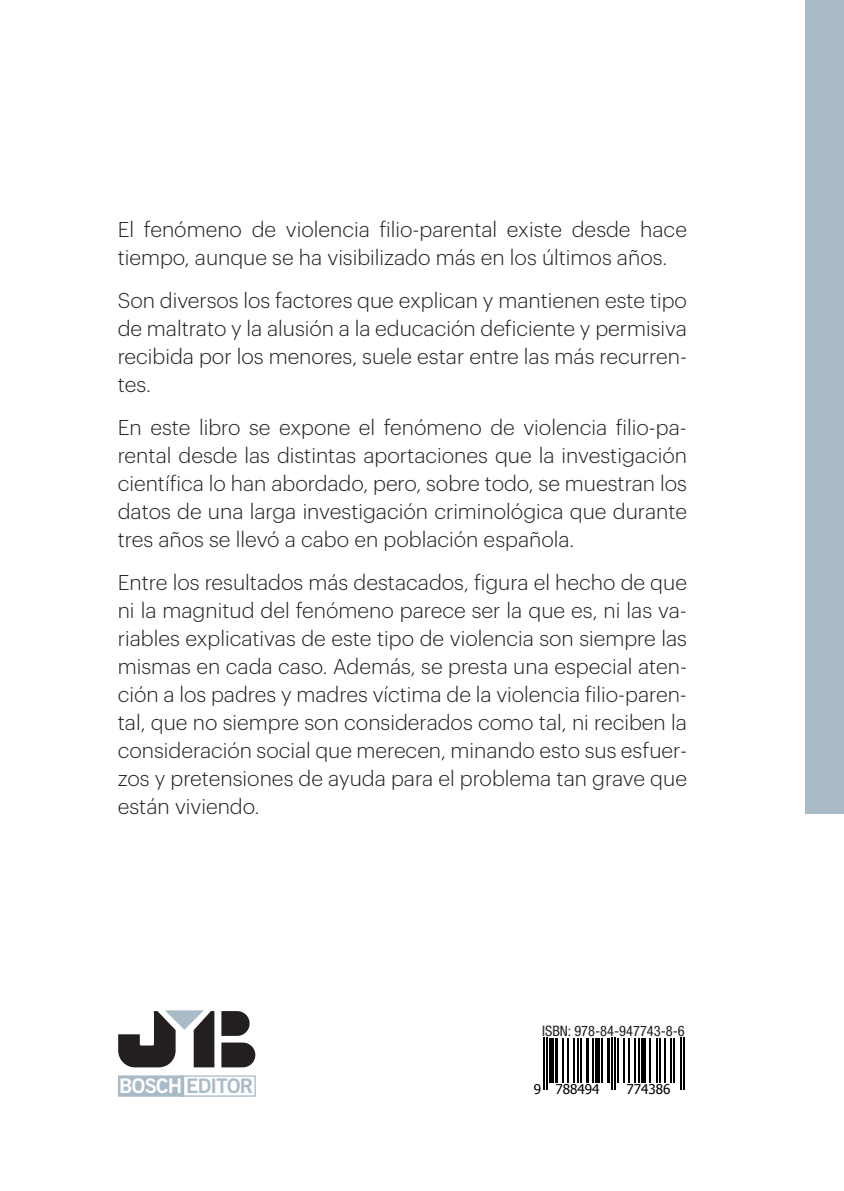
<style>
.page{position:relative;width:844px;height:1191px;background:#fff}
.page>*{position:absolute;margin:0;border:0;box-sizing:border-box;transform-origin:0 0}
.t1{font:300 21px/28px "Graphik";color:#231f20;text-align:justify}
.t2{font:20.12px "Trade Gothic LT Std Bd 2";letter-spacing:-.035em;color:#aabbc8}
.t3{font:condensed 14.53px "Helvetica Neue LT Std";color:#231f20}
.t4{font:13.47px "Tahoma";color:#000001}
.s1{color:#fff}
</style>
<div class="page">
<hr style="left:543px;top:1037px;width:1px;height:53px;background:#000001">
<hr style="left:546px;top:1037px;width:1px;height:53px;background:#000001">
<hr style="left:549px;top:1037px;width:4px;height:45px;background:#000001">
<hr style="left:555px;top:1037px;width:3px;height:45px;background:#000001">
<hr style="left:562px;top:1037px;width:1px;height:45px;background:#000001">
<hr style="left:566px;top:1037px;width:2px;height:45px;background:#000001">
<hr style="left:572px;top:1037px;width:2px;height:45px;background:#000001">
<hr style="left:577px;top:1037px;width:1px;height:45px;background:#000001">
<hr style="left:580px;top:1037px;width:1px;height:45px;background:#000001">
<hr style="left:586px;top:1037px;width:3px;height:45px;background:#000001">
<hr style="left:592px;top:1037px;width:1px;height:45px;background:#000001">
<hr style="left:595px;top:1037px;width:4px;height:45px;background:#000001">
<hr style="left:601px;top:1037px;width:1px;height:45px;background:#000001">
<hr style="left:607px;top:1037px;width:3px;height:45px;background:#000001">
<hr style="left:611px;top:1037px;width:2px;height:53px;background:#000001">
<hr style="left:614px;top:1037px;width:2px;height:53px;background:#000001">
<hr style="left:617px;top:1037px;width:2px;height:45px;background:#000001">
<hr style="left:623px;top:1037px;width:2px;height:45px;background:#000001">
<hr style="left:628px;top:1037px;width:1px;height:45px;background:#000001">
<hr style="left:634px;top:1037px;width:1px;height:45px;background:#000001">
<hr style="left:638px;top:1037px;width:2px;height:45px;background:#000001">
<div style="left:641px;top:1037px;width:5px;height:45px;background:#000001"></div>
<hr style="left:649px;top:1037px;width:1px;height:45px;background:#000001">
<hr style="left:656px;top:1037px;width:1px;height:45px;background:#000001">
<hr style="left:659px;top:1037px;width:1px;height:45px;background:#000001">
<hr style="left:663px;top:1037px;width:2px;height:45px;background:#000001">
<hr style="left:669px;top:1037px;width:2px;height:45px;background:#000001">
<hr style="left:672px;top:1037px;width:2px;height:45px;background:#000001">
<hr style="left:680px;top:1037px;width:1px;height:53px;background:#000001">
<hr style="left:683px;top:1037px;width:1px;height:53px;background:#000001">
<svg style="left:118px;top:1010px;width:138px;height:58px"></svg>
<div style="left:179px;top:1075px;width:77px;height:21px;border:1px solid #aabbc8"></div>
<div style="left:119px;top:1076px;width:64px;height:20px;background:#aabbc8"></div>
<div style="left:118px;top:1075px;width:66px;height:21px;border:1px solid #aabbc8"></div>
<div style="left:805px;top:0;width:38px;height:814px;background:#aabbc8"></div>
<p class="t1" style="left:118px;top:214px;width:570px">El fenómeno de violencia filio-parental existe desde hace tiempo, aunque se ha visibilizado más en los últimos años.</p>
<p class="t1" style="left:118px;top:285px;width:570px">Son diversos los factores que explican y mantienen este tipo de maltrato y la alusión a la educación deficiente y permisiva recibida por los menores, suele estar entre las más recurren&shy;tes.</p>
<p class="t1" style="left:118px;top:411px;width:570px">En este libro se expone el fenómeno de violencia filio-pa&shy;rental desde las distintas aportaciones que la investigación científica lo han abordado, pero, sobre todo, se muestran los datos de una larga investigación criminológica que durante tres años se llevó a cabo en población española.</p>
<p class="t1" style="left:118px;top:566px;width:570px">Entre los resultados más destacados, figura el hecho de que ni la magnitud del fenómeno parece ser la que es, ni las va&shy;riables explicativas de este tipo de violencia son siempre las mismas en cada caso. Además, se presta una especial aten&shy;ción a los padres y madres víctima de la violencia filio-paren&shy;tal, que no siempre son considerados como tal, ni reciben la consideración social que merecen, minando esto sus esfuer&shy;zos y pretensiones de ayuda para el problema tan grave que están viviendo.</p>
<p class="t2" style="left:119px;top:1073px;width:135px"><span class="s1">BOSCH</span> EDITOR</p>
<p class="t3" style="left:542px;top:1022px;width:144px">ISBN: 978-84-947743-8-6</p>
<p class="t4" style="left:533px;top:1080px;width:67px">9 788494</p>
<p class="t4" style="left:626px;top:1080px;width:45px">774386</p>
</div>
